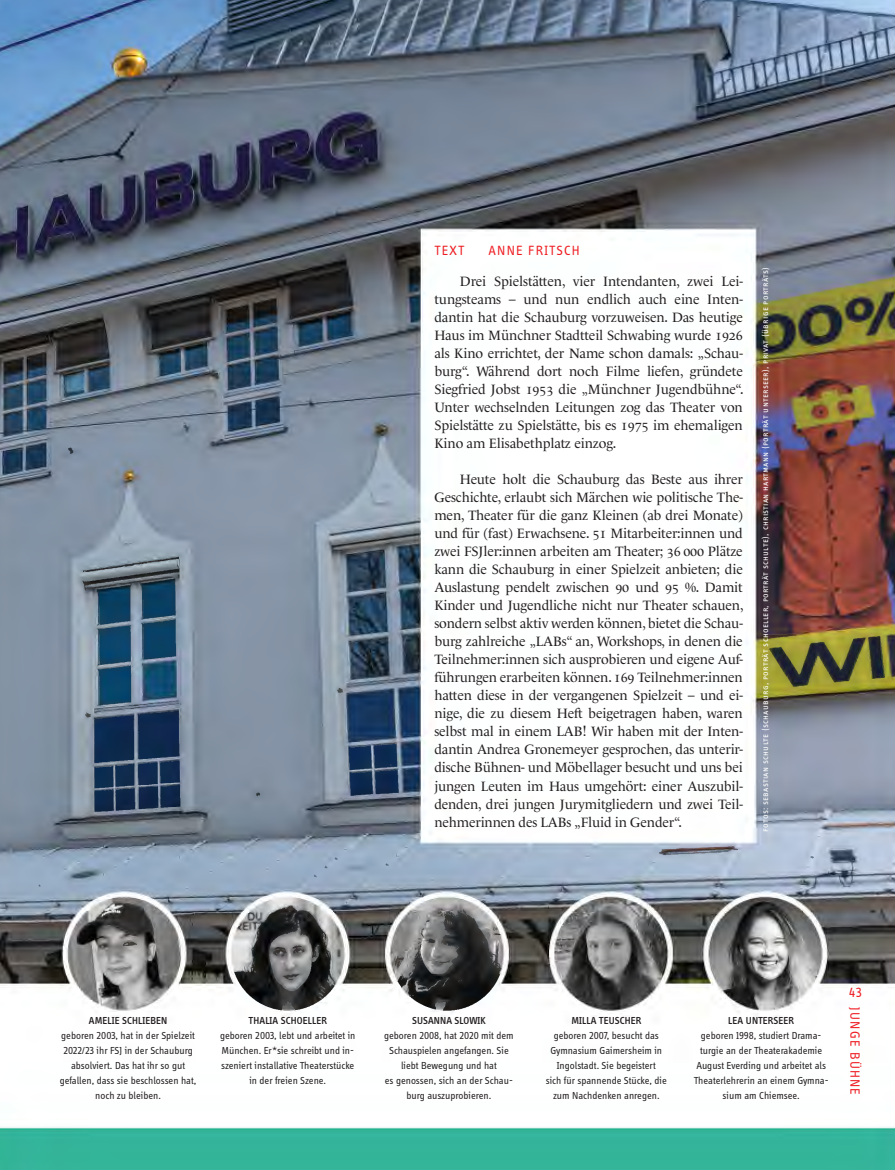
<style>
.page{position:relative;width:895px;height:1170px;background:#fff}
.page>*{position:absolute;margin:0;border:0;box-sizing:border-box;transform-origin:0 0}
.Lauftext{font:13.8px/18px "Le Monde Livre Std";letter-spacing:-.01em;color:#231f20;text-align:justify}
.Autor_Kapitelname{font:13.8px "Info Display OT";letter-spacing:.09em;color:#ee1d23}
.Bildunterschrift_positiv{font:10.5px/15px "Info Display OT";color:#231f20;text-align:center}
.Bildunterschrift_positiv-2{font:500 10.5px "Info Display OT";letter-spacing:.01em;color:#231f20}
.Fotonachweis{font:9px "Info Text Pro";letter-spacing:.02em;color:#fff}
</style>
<div class="page">
<img style="left:0;top:0;width:894px;height:1169px">
<p class="Autor_Kapitelname" style="left:434px;top:242px;width:31px">TEXT</p>
<p class="Autor_Kapitelname" style="left:488px;top:242px;width:93px">ANNE FRITSCH</p>
<p class="Lauftext" style="left:434px;top:272px;width:310px;text-indent:26px">Drei Spielstätten, vier Intendanten, zwei Lei&shy;tungsteams – und nun endlich auch eine Inten&shy;dantin hat die Schauburg vorzuweisen. Das heutige Haus im Münchner Stadtteil Schwabing wurde 1926 als Kino errichtet, der Name schon damals: „Schau&shy;burg“. Während dort noch Filme liefen, gründete Siegfried Jobst 1953 die „Münchner Jugendbühne“.<br>Unter wechselnden Leitungen zog das Theater von Spielstätte zu Spielstätte, bis es 1975 im ehemaligen Kino am Elisabethplatz einzog.</p>
<p class="Lauftext" style="left:434px;top:470px;width:310px;text-indent:26px">Heute holt die Schauburg das Beste aus ihrer Geschichte, erlaubt sich Märchen wie politische The&shy;men, Theater für die ganz Kleinen (ab drei Monate) und für (fast) Erwachsene. 51 Mitarbeiter:innen und zwei FSJler:innen arbeiten am Theater; 36 000 Plätze kann die Schauburg in einer Spielzeit anbieten; die Auslastung pendelt zwischen 90 und 95 %. Damit Kinder und Jugendliche nicht nur Theater schauen, sondern selbst aktiv werden können, bietet die Schau&shy;burg zahlreiche „LABs“ an, Workshops, in denen die Teilnehmer:innen sich ausprobieren und eigene Auf&shy;führungen erarbeiten können. 169 Teilnehmer:innen hatten diese in der vergangenen Spielzeit – und ei&shy;nige, die zu diesem Heft beigetragen haben, waren selbst mal in einem LAB! Wir haben mit der Inten&shy;dantin Andrea Gronemeyer gesprochen, das unterir&shy;dische Bühnen- und Möbellager besucht und uns bei jungen Leuten im Haus umgehört: einer Auszubil&shy;denden, drei jungen Jurymitgliedern und zwei Teil&shy;nehmerinnen des LABs „Fluid in Gender“.</p>
<p class="Fotonachweis" style="left:759px;top:831px;width:566px;rotate:-90deg">Fotos: Sebastian Schulte (Schauburg, Porträt Schoeller, Porträt Schulte), Christian Hartmann (Porträt U nterseer), privat (übrige Porträts)</p>
<p class="Bildunterschrift_positiv-2" style="left:89px;top:1014px;width:80px">AMELIE SCHLIEBEN</p>
<p class="Bildunterschrift_positiv" style="left:60px;top:1027px;width:138px">geboren 2003, hat in der Spielzeit<br>2022/23 ihr FSJ in der Schauburg absolviert. Das hat ihr so gut gefallen, dass sie beschlossen hat, noch zu bleiben.</p>
<p class="Bildunterschrift_positiv-2" style="left:248px;top:1014px;width:80px">THALIA SCHOELLER</p>
<p class="Bildunterschrift_positiv" style="left:220px;top:1027px;width:137px">geboren 2003, lebt und arbeitet in<br>München. Er*sie schreibt und in&shy;szeniert installative Theaterstücke in der freien Szene.</p>
<p class="Bildunterschrift_positiv-2" style="left:412px;top:1014px;width:75px">SUSANNA SLOWIK</p>
<p class="Bildunterschrift_positiv" style="left:384px;top:1027px;width:131px">geboren 2008, hat 2020 mit dem<br>Schauspielen angefangen. Sie liebt Bewegung und hat<br>es genossen, sich an der Schau&shy;burg auszuprobieren.</p>
<p class="Bildunterschrift_positiv-2" style="left:571px;top:1014px;width:71px">MILLA TEUSCHER</p>
<p class="Bildunterschrift_positiv" style="left:545px;top:1027px;width:122px">geboren 2007, besucht das<br>Gymnasium Gaimersheim in<br>Ingolstadt. Sie begeistert<br>sich für spannende Stücke, die zum Nachdenken anregen.</p>
<p class="Bildunterschrift_positiv-2" style="left:728px;top:1014px;width:67px">LEA UNTERSEER</p>
<p class="Bildunterschrift_positiv" style="left:693px;top:1027px;width:136px">geboren 1998, studiert Drama&shy;turgie an der Theaterakademie<br>August Everding und arbeitet als<br>Theaterlehrerin an einem Gymna&shy;sium am Chiemsee.</p>
<p class="Autor_Kapitelname" style="left:849px;top:983px;width:14px">43</p>
<p class="Autor_Kapitelname" style="left:863px;top:1007px;width:89px;rotate:90deg">JUNGE BÜHNE</p>
</div>
